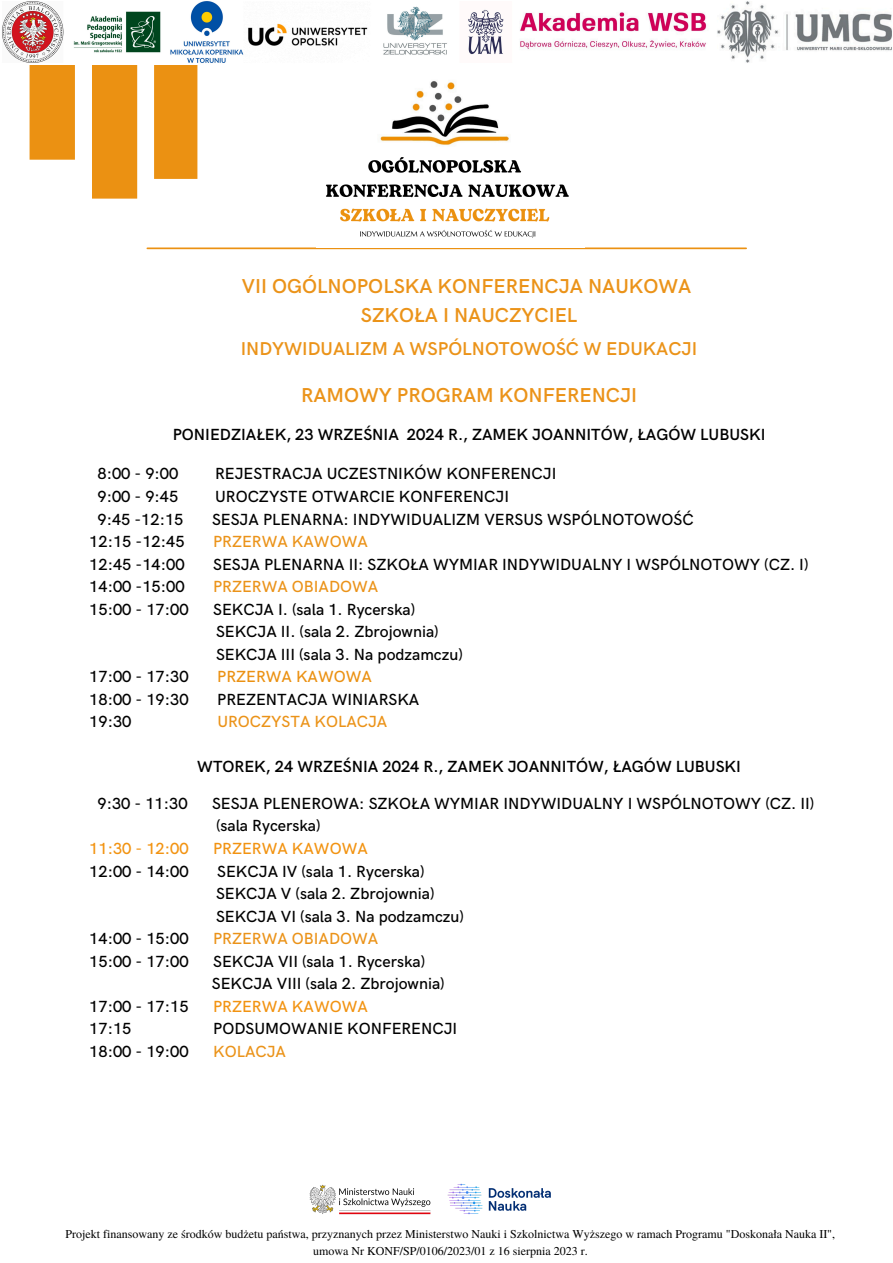
<style>
.page{position:relative;width:893px;height:1263px;background:#fff}
.page>*{position:absolute;margin:0;border:0;box-sizing:border-box;transform-origin:0 0}
.t1{font:600 20.17px/28.2px "HK Grotesk";color:#eb9319;text-align:center}
.t2{font:600 18.6px "HK Grotesk";color:#eb9319}
.t3{font:500 16.12px/22.6px "HK Grotesk";color:#000}
.t4{font:600 16.12px "HK Grotesk";color:#000}
.t5{font:500 16.12px "HK Grotesk";color:#eb9319}
.t6{font:500 16.12px "HK Grotesk";color:#f29311}
.t7{font:500 16.12px "HK Grotesk";color:#eb9112}
.t8{font:12px/16.4px "Te X Gyre Termes";color:#000;text-align:center}
</style>
<div class="page">
<hr style="left:147px;top:247px;width:599px;height:2px;background:#eb9112">
<div style="left:92px;top:0;width:45px;height:199px;background:#eb9112"></div>
<div style="left:154px;top:65px;width:43px;height:114px;background:#eb9112"></div>
<div style="left:30px;top:0;width:45px;height:160px;background:#eb9112"></div>
<img style="left:2px;top:0;width:890px;height:64px">
<img style="left:309px;top:1184px;width:122px;height:31px">
<img style="left:447px;top:1183px;width:104px;height:32px">
<img style="left:326px;top:81px;width:243px;height:157px">
<h1 class="t1" style="left:242px;top:273px;width:451px">VII OGÓLNOPOLSKA KONFERENCJA NAUKOWA<br>SZKOŁA I NAUCZYCIEL</h1>
<h1 class="t2" style="left:241px;top:339px;width:458px">INDYWIDUALIZM A WSPÓLNOTOWOŚĆ W EDUKACJI</h1>
<h1 class="t1" style="left:301px;top:382px;width:338px">RAMOWY PROGRAM KONFERENCJI</h1>
<h2 class="t4" style="left:173px;top:425px;width:594px">PONIEDZIAŁEK, 23 WRZEŚNIA 2024 R., ZAMEK JOANNITÓW, ŁAGÓW LUBUSKI</h2>
<h3 class="t3" style="left:97px;top:463px;width:82px">8:00 - 9:00</h3>
<h3 class="t3" style="left:215px;top:463px;width:343px">REJESTRACJA UCZESTNIKÓW KONFERENCJI</h3>
<h3 class="t3" style="left:97px;top:486px;width:82px">9:00 - 9:45</h3>
<h3 class="t3" style="left:215px;top:486px;width:295px">UROCZYSTE OTWARCIE KONFERENCJI</h3>
<h3 class="t3" style="left:97px;top:508px;width:87px">9:45 -12:15</h3>
<h3 class="t3" style="left:212px;top:508px;width:483px">SESJA PLENARNA: INDYWIDUALIZM VERSUS WSPÓLNOTOWOŚĆ</h3>
<h3 class="t3" style="left:89px;top:531px;width:97px">12:15 -12:45</h3>
<h3 class="t5" style="left:213px;top:532px;width:156px">PRZERWA KAWOWA</h3>
<h3 class="t3" style="left:89px;top:553px;width:97px">12:45 -14:00</h3>
<h3 class="t3" style="left:213px;top:553px;width:597px">SESJA PLENARNA II: SZKOŁA WYMIAR INDYWIDUALNY I WSPÓLNOTOWY (CZ. I)</h3>
<h3 class="t3" style="left:89px;top:576px;width:97px">14:00 -15:00</h3>
<h3 class="t5" style="left:213px;top:578px;width:166px">PRZERWA OBIADOWA</h3>
<h3 class="t3" style="left:89px;top:598px;width:101px">15:00 - 17:00</h3>
<h3 class="t3" style="left:213px;top:598px;width:251px">SEKCJA I. (sala 1. Rycerska)<br>SEKCJA II. (sala 2. Zbrojownia)<br>SEKCJA III (sala 3. Na podzamczu)</h3>
<h3 class="t3" style="left:89px;top:666px;width:101px">17:00 - 17:30</h3>
<h3 class="t7" style="left:217px;top:668px;width:156px">PRZERWA KAWOWA</h3>
<h3 class="t3" style="left:89px;top:689px;width:101px">18:00 - 19:30</h3>
<h3 class="t3" style="left:217px;top:689px;width:204px">PREZENTACJA WINIARSKA</h3>
<h3 class="t3" style="left:89px;top:711px;width:44px">19:30</h3>
<h3 class="t5" style="left:217px;top:713px;width:171px">UROCZYSTA KOLACJA</h3>
<h2 class="t4" style="left:197px;top:758px;width:545px">WTOREK, 24 WRZEŚNIA 2024 R., ZAMEK JOANNITÓW, ŁAGÓW LUBUSKI</h2>
<h3 class="t3" style="left:97px;top:793px;width:92px">9:30 - 11:30</h3>
<h3 class="t3" style="left:212px;top:793px;width:604px">SESJA PLENEROWA: SZKOŁA WYMIAR INDYWIDUALNY I WSPÓLNOTOWY (CZ. II) (sala Rycerska)</h3>
<h3 class="t6" style="left:89px;top:839px;width:101px">11:30 - 12:00</h3>
<h3 class="t6" style="left:213px;top:839px;width:156px">PRZERWA KAWOWA</h3>
<h3 class="t3" style="left:89px;top:860px;width:101px">12:00 - 14:00</h3>
<h3 class="t3" style="left:216px;top:860px;width:249px">SEKCJA IV (sala 1. Rycerska)<br>SEKCJA V (sala 2. Zbrojownia)<br>SEKCJA VI (sala 3. Na podzamczu)</h3>
<h3 class="t3" style="left:89px;top:928px;width:101px">14:00 - 15:00</h3>
<h3 class="t5" style="left:213px;top:929px;width:166px">PRZERWA OBIADOWA</h3>
<h3 class="t3" style="left:89px;top:950px;width:101px">15:00 - 17:00</h3>
<h3 class="t3" style="left:212px;top:950px;width:234px">SEKCJA VII (sala 1. Rycerska)<br>SEKCJA VIII (sala 2. Zbrojownia)</h3>
<h3 class="t3" style="left:89px;top:995px;width:101px">17:00 - 17:15</h3>
<h3 class="t6" style="left:213px;top:997px;width:156px">PRZERWA KAWOWA</h3>
<h3 class="t3" style="left:89px;top:1018px;width:44px">17:15</h3>
<h3 class="t3" style="left:213px;top:1018px;width:245px">PODSUMOWANIE KONFERENCJI</h3>
<h3 class="t3" style="left:89px;top:1041px;width:101px">18:00 - 19:00</h3>
<h3 class="t5" style="left:213px;top:1042px;width:74px">KOLACJA</h3>
<p class="t8" style="left:65px;top:1225px;width:771px">Projekt finansowany ze środków budżetu państwa, przyznanych przez Ministerstwo Nauki i Szkolnictwa Wyższego w ramach Programu "Doskonała Nauka II", umowa Nr KONF/SP/0106/2023/01 z 16 sierpnia 2023 r.</p>
</div>
